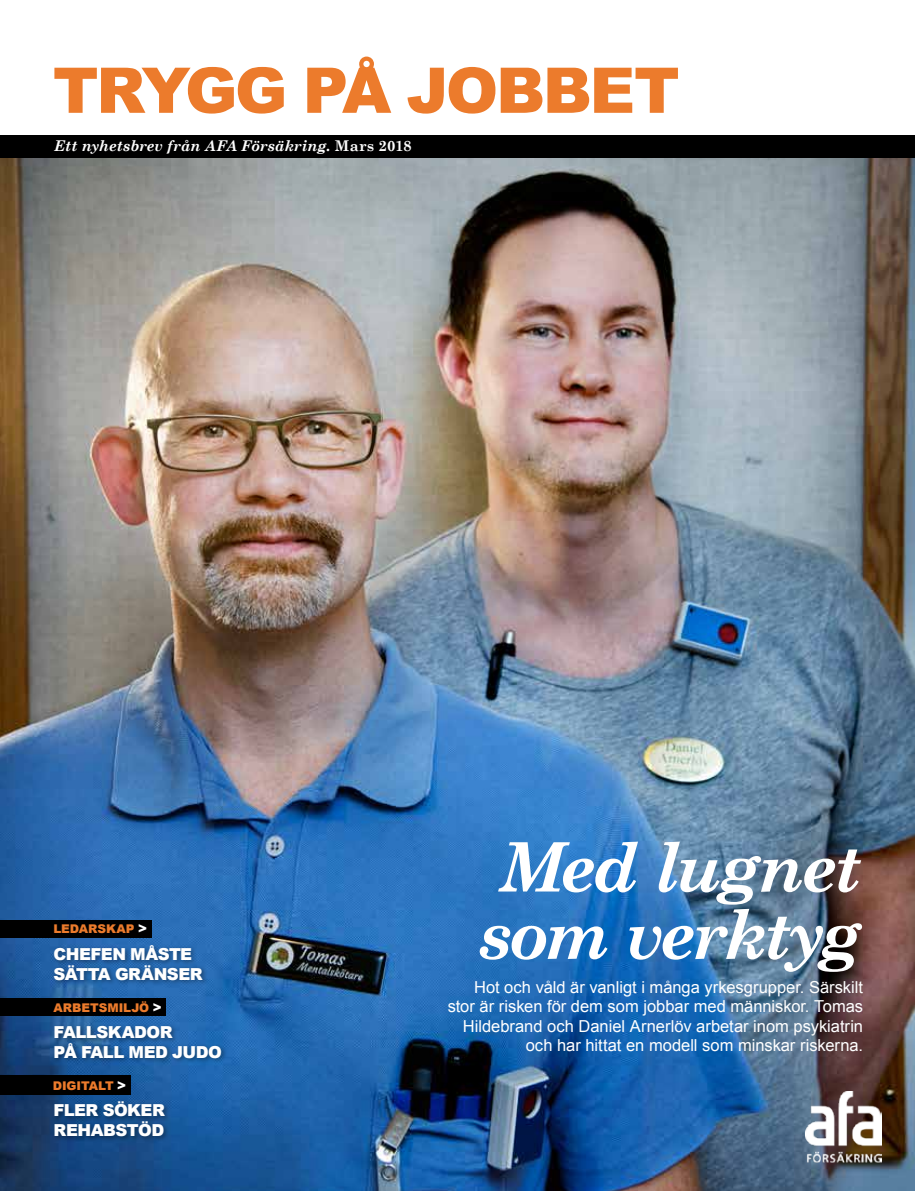
<style>
.page{position:relative;width:915px;height:1191px;background:#fff}
.page>*{position:absolute;margin:0;border:0;box-sizing:border-box;transform-origin:0 0}
.t1{font:italic 700 68.25px/67.2px "Century Schoolbook";letter-spacing:-.05em;color:#fff;text-align:center}
.t2{font:900 63px "Arial";letter-spacing:-.04em;color:#ec7b2c}
.t3{font:16.5px/19.5px "Arial";color:#fff;text-align:right}
.t4{font:900 16.5px/19.5px "Arial";letter-spacing:-.03em;color:#fff}
.t5{font:italic 700 14.85px "Century Schoolbook";color:#fff}
.t6{font:900 12px "Arial";letter-spacing:-.005em;color:#ec7b2c}
.s1{font-style:normal}
.s2{font-size:13.5px;color:#fff}
</style>
<div class="page">
<img style="left:0;top:158px;width:914px;height:1033px">
<div style="left:0;top:135px;width:914px;height:23px;background:#000"></div>
<div style="left:52px;top:943px;width:176px;height:199px;background:#000;opacity:.4"></div>
<div style="left:0;top:1075px;width:130px;height:19px;background:#000"></div>
<div style="left:0;top:998px;width:166px;height:17px;background:#000"></div>
<div style="left:0;top:920px;width:151px;height:17px;background:#000"></div>
<img style="left:804px;top:1091px;width:77px;height:73px">
<h2 class="t2" style="left:53px;top:45px;width:628px">TRYGG PÅ JOBBE T</h2>
<p class="t5" style="left:54px;top:136px;width:359px">Ett nyhetsbrev från AFA Försäkring. <span class="s1">Mars 2018</span></p>
<p class="t6" style="left:53px;top:920px;width:95px">LEDARSKAP <span class="s2">&gt;</span></p>
<p class="t4" style="left:54px;top:944px;width:150px">CHEFEN MÅSTE<br>SÄTTA GRÄNSER</p>
<p class="t6" style="left:53px;top:998px;width:110px">ARBETSMILJÖ <span class="s2">&gt;</span></p>
<p class="t4" style="left:54px;top:1022px;width:170px">FALLSKADOR<br>PÅ FALL MED JUDO</p>
<p class="t6" style="left:53px;top:1076px;width:75px">DIGITALT <span class="s2">&gt;</span></p>
<p class="t4" style="left:54px;top:1100px;width:113px">FLER SÖKER<br>REHABSTÖD</p>
<h1 class="t1" style="left:478px;top:831px;width:384px">Med lugnet som verktyg</h1>
<p class="t3" style="left:447px;top:977px;width:417px">Hot och våld är vanligt i många yrkesgrupper. Särskilt stor är risken för dem som jobbar med människor. Tomas Hildebrand och Daniel Arnerlöv arbetar inom psykiatrin och har hittat en modell som minskar riskerna.</p>
</div>
